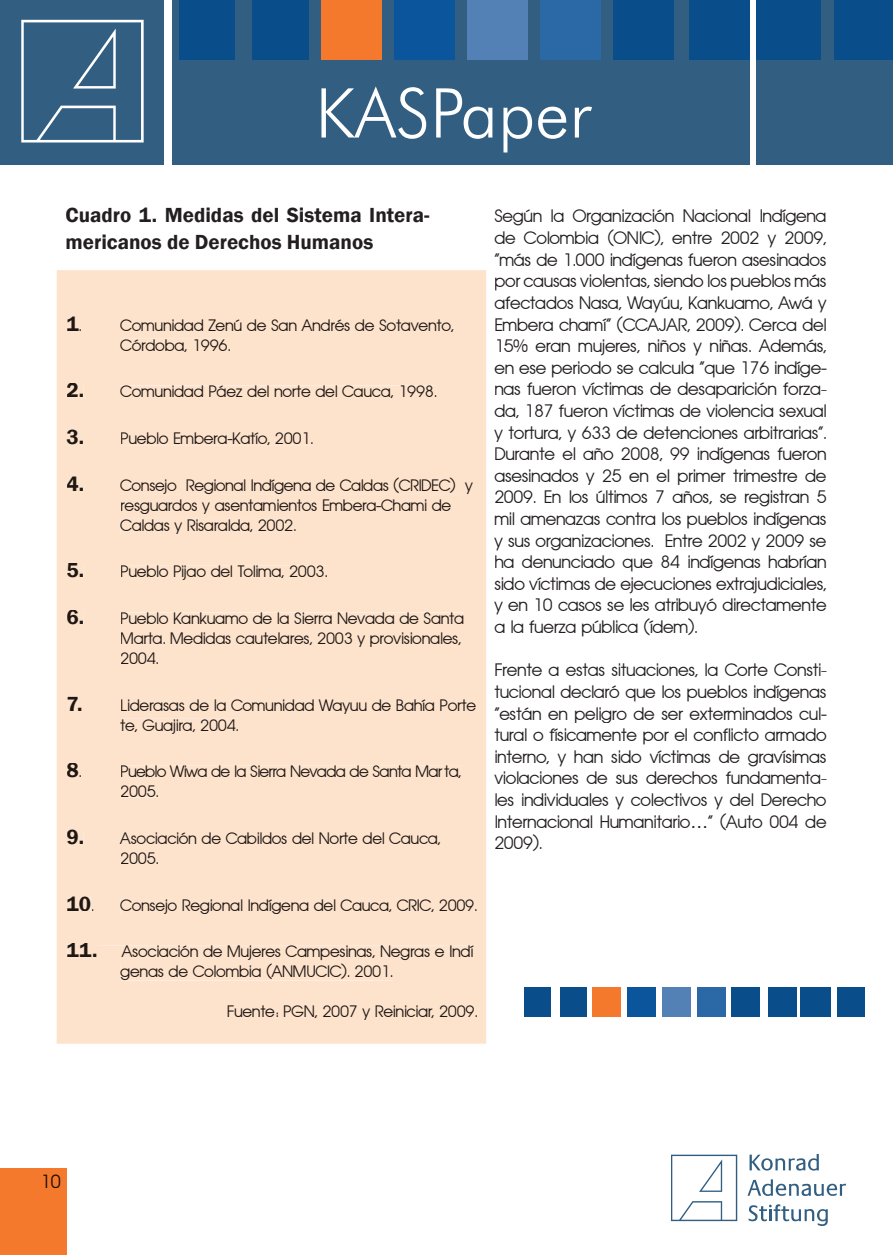
<style>
.page{position:relative;width:893px;height:1255px;background:#fff}
.page>*{position:absolute;margin:0;border:0;box-sizing:border-box;transform-origin:0 0}
.t1{font:300 68.7px "Futura BT";color:#fff}
.t2{font:600 21px/27px "Franklin Gothic";color:#231f20}
.t3{font:18px/21.6px "Avantage Normal";color:#231f20;text-align:justify}
.t4{font:18px "Avant Garde";color:#210f04}
.t5{font:16.5px/19.8px "Avantage Normal";color:#1e1714}
.t6{font:16.5px/19.8px "Avantage Normal";letter-spacing:-.025em;color:#1e1714}
.s1{font-family:"Franklin Gothic";font-weight:600;font-size:21px}
</style>
<div class="page">
<div style="left:0;top:1168px;width:67px;height:86px;background:#f4792d"></div>
<svg style="left:671px;top:1154px;width:66px;height:66px"></svg>
<svg style="left:749px;top:1154px;width:70px;height:16px"></svg>
<svg style="left:749px;top:1204px;width:79px;height:21px"></svg>
<svg style="left:748px;top:1179px;width:98px;height:16px"></svg>
<div style="left:0;top:0;width:164px;height:164px;background:#315e81"></div>
<svg style="left:21px;top:20px;width:123px;height:122px"></svg>
<div style="left:172px;top:0;width:577px;height:164px;background:#315e81"></div>
<div style="left:757px;top:0;width:136px;height:164px;background:#315e81"></div>
<div style="left:321px;top:0;width:60px;height:59px;background:#f4792d"></div>
<div style="left:179px;top:0;width:56px;height:59px;background:#094d8a"></div>
<div style="left:253px;top:0;width:56px;height:59px;background:#094d8a"></div>
<div style="left:394px;top:0;width:60px;height:59px;background:#0b559d"></div>
<div style="left:468px;top:0;width:60px;height:59px;background:#5481b5"></div>
<div style="left:540px;top:0;width:60px;height:59px;background:#2a69a5"></div>
<div style="left:613px;top:0;width:60px;height:59px;background:#094d8a"></div>
<div style="left:689px;top:0;width:60px;height:59px;background:#094d8a"></div>
<div style="left:757px;top:0;width:64px;height:59px;background:#094d8a"></div>
<div style="left:834px;top:0;width:59px;height:59px;background:#094d8a"></div>
<div style="left:57px;top:270px;width:429px;height:773px;background:#fde2cc"></div>
<div style="left:592px;top:986px;width:29px;height:30px;background:#f4792d"></div>
<div style="left:524px;top:986px;width:27px;height:30px;background:#094d8a"></div>
<div style="left:560px;top:986px;width:26px;height:30px;background:#094d8a"></div>
<div style="left:627px;top:986px;width:29px;height:30px;background:#0b559d"></div>
<div style="left:662px;top:986px;width:29px;height:30px;background:#5481b5"></div>
<div style="left:697px;top:986px;width:28px;height:30px;background:#2a69a5"></div>
<div style="left:732px;top:986px;width:28px;height:30px;background:#094d8a"></div>
<div style="left:768px;top:986px;width:28px;height:30px;background:#094d8a"></div>
<div style="left:800px;top:986px;width:31px;height:30px;background:#094d8a"></div>
<div style="left:837px;top:986px;width:28px;height:30px;background:#094d8a"></div>
<div style="left:68px;top:316px;width:11px;height:15px;background:#fde2cc"></div>
<div style="left:121px;top:319px;width:333px;height:13px;background:#fde2cc"></div>
<div style="left:121px;top:339px;width:109px;height:12px;background:#fde2cc"></div>
<div style="left:67px;top:383px;width:16px;height:14px;background:#fde2cc"></div>
<div style="left:121px;top:385px;width:315px;height:13px;background:#fde2cc"></div>
<div style="left:67px;top:430px;width:16px;height:14px;background:#fde2cc"></div>
<div style="left:121px;top:432px;width:193px;height:13px;background:#fde2cc"></div>
<div style="left:67px;top:477px;width:16px;height:14px;background:#fde2cc"></div>
<div style="left:121px;top:477px;width:352px;height:17px;background:#fde2cc"></div>
<div style="left:121px;top:499px;width:330px;height:15px;background:#fde2cc"></div>
<div style="left:121px;top:519px;width:175px;height:14px;background:#fde2cc"></div>
<div style="left:67px;top:563px;width:16px;height:14px;background:#fde2cc"></div>
<div style="left:121px;top:565px;width:206px;height:15px;background:#fde2cc"></div>
<div style="left:67px;top:610px;width:16px;height:14px;background:#fde2cc"></div>
<div style="left:121px;top:612px;width:343px;height:12px;background:#fde2cc"></div>
<div style="left:121px;top:632px;width:340px;height:15px;background:#fde2cc"></div>
<div style="left:121px;top:652px;width:37px;height:12px;background:#fde2cc"></div>
<div style="left:68px;top:696px;width:14px;height:14px;background:#fde2cc"></div>
<div style="left:121px;top:699px;width:355px;height:14px;background:#fde2cc"></div>
<div style="left:121px;top:718px;width:117px;height:15px;background:#fde2cc"></div>
<div style="left:67px;top:763px;width:11px;height:14px;background:#fde2cc"></div>
<div style="left:121px;top:765px;width:321px;height:12px;background:#fde2cc"></div>
<div style="left:445px;top:765px;width:16px;height:13px;background:#fde2cc"></div>
<div style="left:121px;top:785px;width:37px;height:12px;background:#fde2cc"></div>
<div style="left:67px;top:829px;width:16px;height:15px;background:#fde2cc"></div>
<div style="left:120px;top:832px;width:321px;height:13px;background:#fde2cc"></div>
<div style="left:121px;top:852px;width:37px;height:12px;background:#fde2cc"></div>
<div style="left:68px;top:896px;width:22px;height:14px;background:#fde2cc"></div>
<div style="left:121px;top:898px;width:356px;height:15px;background:#fde2cc"></div>
<div style="left:68px;top:943px;width:28px;height:14px;background:#fde2cc"></div>
<div style="left:98px;top:945px;width:376px;height:15px;background:#fde2cc"></div>
<div style="left:121px;top:963px;width:271px;height:17px;background:#fde2cc"></div>
<div style="left:228px;top:1005px;width:249px;height:14px;background:#fde2cc"></div>
<h1 class="t1" style="left:315px;top:71px;width:277px">KASPaper</h1>
<p class="t2" style="left:66px;top:202px;width:365px">Cuadro 1. Medidas del Sistema Intera&shy;mericanos de Derechos Humanos</p>
<p class="t5" style="left:121px;top:315px;width:335px;text-indent:-54px"><span class="s1">1</span>. Comunidad Zenú de San Andrés de Sotavento,<br>Córdoba, 1996.</p>
<p class="t5" style="left:67px;top:382px;width:372px"><span class="s1">2.</span> Comunidad Páez del norte del Cauca, 1998.</p>
<p class="t5" style="left:67px;top:429px;width:248px"><span class="s1">3.</span> Pueblo Embera-Katío, 2001.</p>
<p class="t5" style="left:121px;top:475px;width:354px;text-indent:-54px"><span class="s1">4.</span> Consejo Regional Indígena de Caldas (CRIDEC) y resguardos y asentamientos Embera-Chami de<br>Caldas y Risaralda, 2002.</p>
<p class="t5" style="left:67px;top:562px;width:263px"><span class="s1">5.</span> Pueblo Pijao del Tolima, 2003.</p>
<p class="t5" style="left:121px;top:609px;width:345px;text-indent:-54px"><span class="s1">6.</span> Pueblo Kankuamo de la Sierra Nevada de Santa<br>Marta. Medidas cautelares, 2003 y provisionales,<br>2004.</p>
<p class="t5" style="left:121px;top:695px;width:357px;text-indent:-54px"><span class="s1">7.</span> Liderasas de la Comunidad Wayuu de Bahía Porte te, Guajira, 2004.</p>
<p class="t6" style="left:121px;top:762px;width:342px;text-indent:-54px"><span class="s1">8</span>. Pueblo Wiwa de la Sierra Nevada de Santa Mar ta,<br>2005.</p>
<p class="t5" style="left:121px;top:828px;width:322px;text-indent:-54px"><span class="s1">9.</span> Asociación de Cabildos del Norte del Cauca,<br>2005.</p>
<p class="t5" style="left:67px;top:895px;width:412px"><span class="s1">10</span>. Consejo Regional Indígena del Cauca, CRIC, 2009.</p>
<p class="t5" style="left:121px;top:942px;width:354px;text-indent:-54px"><span class="s1">11.</span> Asociación de Mujeres Campesinas, Negras e Indí genas de Colombia (ANMUCIC). 2001.</p>
<p class="t5" style="left:227px;top:1001px;width:252px">Fuente: PGN, 2007 y Reiniciar, 2009.</p>
<p class="t3" style="left:495px;top:206px;width:333px">Según la Organización Nacional Indígena de Colombia (ONIC), entre 2002 y 2009, “más de 1.000 indígenas fueron asesinados por causas violentas, siendo los pueblos más afectados Nasa, Wayúu, Kankuamo, Awá y Embera chamí” (CCAJAR, 2009). Cerca del 15% eran mujeres, niños y niñas. Además, en ese periodo se calcula “que 176 indíge&shy;nas fueron víctimas de desaparición forza&shy;da, 187 fueron víctimas de violencia sexual y tortura, y 633 de detenciones arbitrarias”.<br>Durante el año 2008, 99 indígenas fueron asesinados y 25 en el primer trimestre de 2009. En los últimos 7 años, se registran 5 mil amenazas contra los pueblos indígenas y sus organizaciones. Entre 2002 y 2009 se ha denunciado que 84 indígenas habrían sido víctimas de ejecuciones extrajudiciales, y en 10 casos se les atribuyó directamente a la fuerza pública (ídem).</p>
<p class="t3" style="left:495px;top:659px;width:333px">Frente a estas situaciones, la Corte Consti&shy;tucional declaró que los pueblos indígenas “están en peligro de ser exterminados cul&shy;tural o físicamente por el conflicto armado interno, y han sido víctimas de gravísimas violaciones de sus derechos fundamenta&shy;les individuales y colectivos y del Derecho Internacional Humanitario…” (Auto 004 de 2009).</p>
<p class="t4" style="left:41px;top:1169px;width:21px">10</p>
</div>
